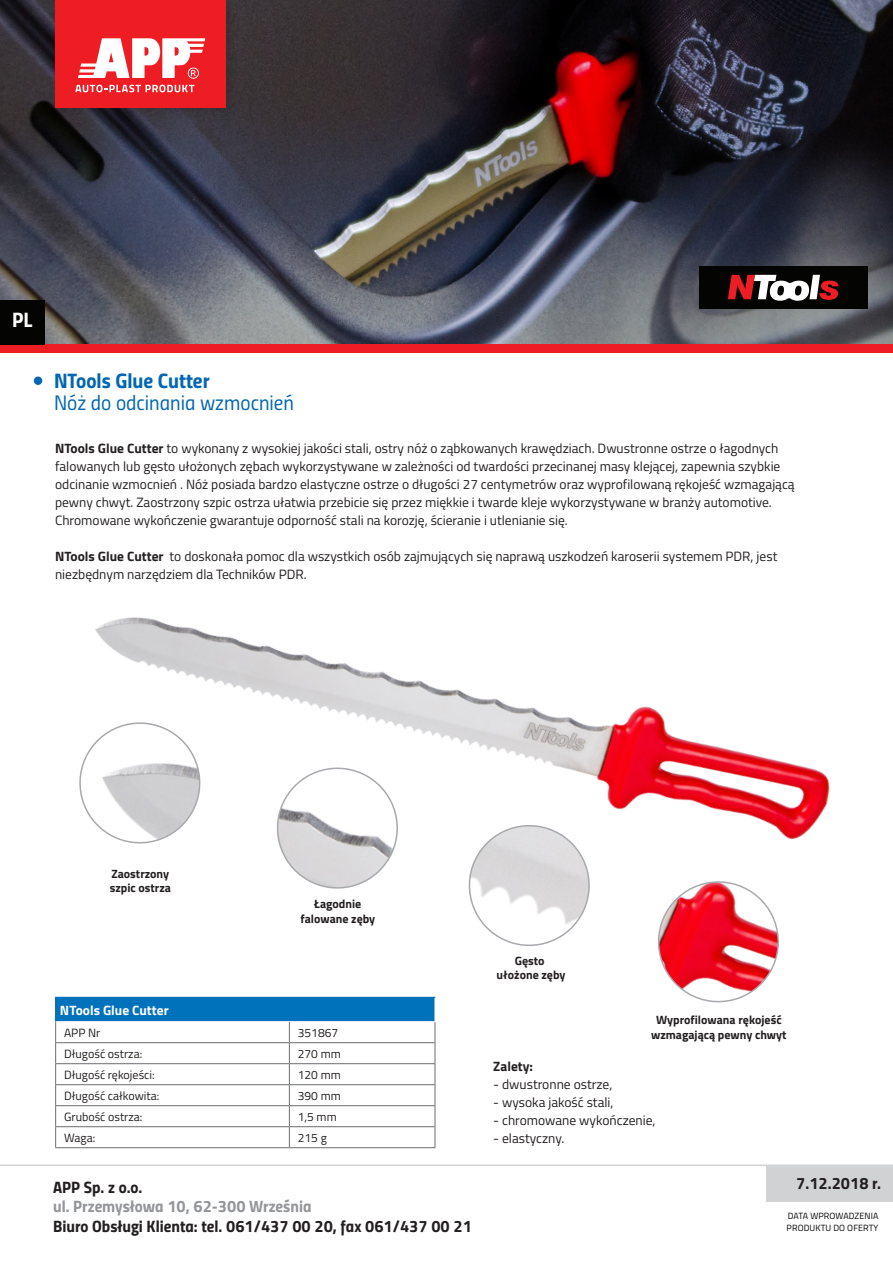
<style>
.page{position:relative;width:893px;height:1263px;background:#fff}
.page>*{position:absolute;margin:0;border:0;box-sizing:border-box;transform-origin:0 0}
.t1{font:21px "Titillium Regular Upright";color:#0166b3}
.t2{font:21px "Titillium Bold Upright";color:#0166b3}
.t3{font:21px "Titillium Bold Upright";color:#fff}
.t4{font:16.5px "Titillium Bold Upright";color:#231f20}
.t5{font:16.5px "Titillium Bold Upright";color:#939598}
.t6{font:13.5px/18px "Titillium";color:#231f20}
.t7{font:700 13.5px "Titillium";color:#fff}
.t8{font:700 13.5px "Titillium";color:#231f20}
.t9{font:12px "Titillium";color:#231f20}
.t10{font:700 12px/14.4px "Titillium";color:#231f20;text-align:center}
.t11{font:9px/12px "Titillium";letter-spacing:.01em;color:#040503}
.s1{font-weight:700}
</style>
<div class="page">
<img style="left:0;top:0;width:893px;height:345px">
<div style="left:34px;top:377px;width:8px;height:8px;background:#0166b3;border-radius:50%"></div>
<hr style="left:0;top:1164px;width:893px;height:2px;background:#d1d2d4">
<div style="left:766px;top:1166px;width:127px;height:35px;background:#d1d2d4"></div>
<div style="left:0;top:345px;width:893px;height:8px;background:#ee1d23"></div>
<div style="left:0;top:300px;width:44px;height:44px;background:#040503"></div>
<div style="left:699px;top:266px;width:168px;height:43px;background:#040503"></div>
<svg style="left:728px;top:275px;width:110px;height:26px"></svg>
<div style="left:49px;top:0;width:189px;height:119px;background:#231f20;opacity:.31"></div>
<div style="left:55px;top:0;width:170px;height:107px;background:#ee1d23"></div>
<svg style="left:75px;top:85px;width:119px;height:7px"></svg>
<svg style="left:78px;top:38px;width:127px;height:41px"></svg>
<svg style="left:678px;top:987px;width:81px;height:16px"></svg>
<div style="left:56px;top:997px;width:379px;height:25px;background:#0072bc"></div>
<svg style="left:56px;top:1022px;width:379px;height:125px"></svg>
<hr style="left:55px;top:1021px;width:234px;height:1px;background:#fff">
<hr style="left:289px;top:1021px;width:146px;height:1px;background:#fff">
<hr style="left:55px;top:1042px;width:234px;height:1px;background:#6c6d70">
<hr style="left:289px;top:1042px;width:146px;height:1px;background:#6c6d70">
<hr style="left:55px;top:1063px;width:234px;height:1px;background:#6c6d70">
<hr style="left:289px;top:1063px;width:146px;height:1px;background:#6c6d70">
<hr style="left:55px;top:1084px;width:234px;height:1px;background:#6c6d70">
<hr style="left:289px;top:1084px;width:146px;height:1px;background:#6c6d70">
<hr style="left:55px;top:1105px;width:234px;height:1px;background:#6c6d70">
<hr style="left:289px;top:1105px;width:146px;height:1px;background:#6c6d70">
<hr style="left:55px;top:1126px;width:234px;height:1px;background:#6c6d70">
<hr style="left:289px;top:1126px;width:146px;height:1px;background:#6c6d70">
<svg style="left:289px;top:1022px;width:1px;height:125px"></svg>
<svg style="left:435px;top:1022px;width:1px;height:125px"></svg>
<hr style="left:55px;top:1147px;width:234px;height:1px;background:#6c6d70">
<hr style="left:289px;top:1147px;width:146px;height:1px;background:#6c6d70">
<hr style="left:55px;top:997px;width:234px;height:1px;background:#0072bc">
<svg style="left:55px;top:998px;width:1px;height:149px"></svg>
<img style="left:79px;top:617px;width:751px;height:370px">
<p class="t3" style="left:12px;top:303px;width:22px">PL</p>
<p class="t2" style="left:54px;top:364px;width:157px">NTools Glue Cutter</p>
<p class="t1" style="left:54px;top:387px;width:241px">Nóż do odcinania wzmocnień</p>
<p class="t6" style="left:55px;top:438px;width:741px"><span class="s1">NTools Glue Cutter</span> to wykonany z wysokiej jakości stali, ostry nóż o ząbkowanych krawędziach. Dwustronne ostrze o łagodnych falowanych lub gęsto ułożonych zębach wykorzystywane w zależności od twardości przecinanej masy klejącej, zapewnia szybkie odcinanie wzmocnień . Nóż posiada bardzo elastyczne ostrze o długości 27 centymetrów oraz wyprofilowaną rękojeść wzmagającą pewny chwyt. Zaostrzony szpic ostrza ułatwia przebicie się przez miękkie i twarde kleje wykorzystywane w branży automotive.<br>Chromowane wykończenie gwarantuje odporność stali na korozję, ścieranie i utlenianie się.</p>
<p class="t6" style="left:55px;top:546px;width:724px"><span class="s1">NTools Glue Cutter</span> to doskonała pomoc dla wszystkich osób zajmujących się naprawą uszkodzeń karoserii systemem PDR, jest niezbędnym narzędziem dla Techników PDR.</p>
<p class="t10" style="left:111px;top:866px;width:59px">Zaostrzony</p>
<p class="t10" style="left:110px;top:880px;width:63px">szpic ostrza</p>
<p class="t10" style="left:300px;top:896px;width:76px">Łagodnie falowane zęby</p>
<p class="t7" style="left:60px;top:999px;width:110px">NTools Glue Cutter</p>
<p class="t9" style="left:64px;top:1024px;width:38px">APP Nr</p>
<p class="t9" style="left:298px;top:1024px;width:42px">351867</p>
<p class="t9" style="left:64px;top:1045px;width:80px">Długość ostrza:</p>
<p class="t9" style="left:298px;top:1045px;width:44px">270 mm</p>
<p class="t9" style="left:64px;top:1066px;width:92px">Długość rękojeści:</p>
<p class="t9" style="left:298px;top:1066px;width:44px">120 mm</p>
<p class="t9" style="left:64px;top:1087px;width:97px">Długość całkowita:</p>
<p class="t9" style="left:298px;top:1087px;width:44px">390 mm</p>
<p class="t9" style="left:64px;top:1108px;width:80px">Grubość ostrza:</p>
<p class="t9" style="left:298px;top:1108px;width:40px">1,5 mm</p>
<p class="t9" style="left:64px;top:1129px;width:33px">Waga:</p>
<p class="t9" style="left:298px;top:1129px;width:30px">215 g</p>
<p class="t4" style="left:53px;top:1174px;width:91px">APP Sp. z o.o.</p>
<p class="t5" style="left:53px;top:1193px;width:260px">ul. Przemysłowa 10, 62-300 Września</p>
<p class="t4" style="left:53px;top:1213px;width:420px">Biuro Obsługi Klienta: tel. 061/437 00 20, fax 061/437 00 21</p>
<p class="t10" style="left:497px;top:953px;width:70px">Gęsto ułożone zęby</p>
<p class="t10" style="left:656px;top:1012px;width:127px">Wyprofilowana rękojeść</p>
<p class="t10" style="left:651px;top:1027px;width:137px">wzmagającą pewny chwyt</p>
<p class="t8" style="left:493px;top:1056px;width:41px">Zalety:</p>
<p class="t6" style="left:493px;top:1075px;width:121px">- dwustronne ostrze,</p>
<p class="t6" style="left:493px;top:1093px;width:122px">- wysoka jakość stali,</p>
<p class="t6" style="left:493px;top:1111px;width:164px">- chromowane wykończenie,</p>
<p class="t6" style="left:493px;top:1129px;width:73px">- elastyczny.</p>
<p class="t4" style="left:796px;top:1170px;width:86px">7.12.2018 r.</p>
<p class="t11" style="left:787px;top:1210px;width:93px">DATA WPROWADZENIA<br>PRODUKTU DO OFERTY</p>
</div>
